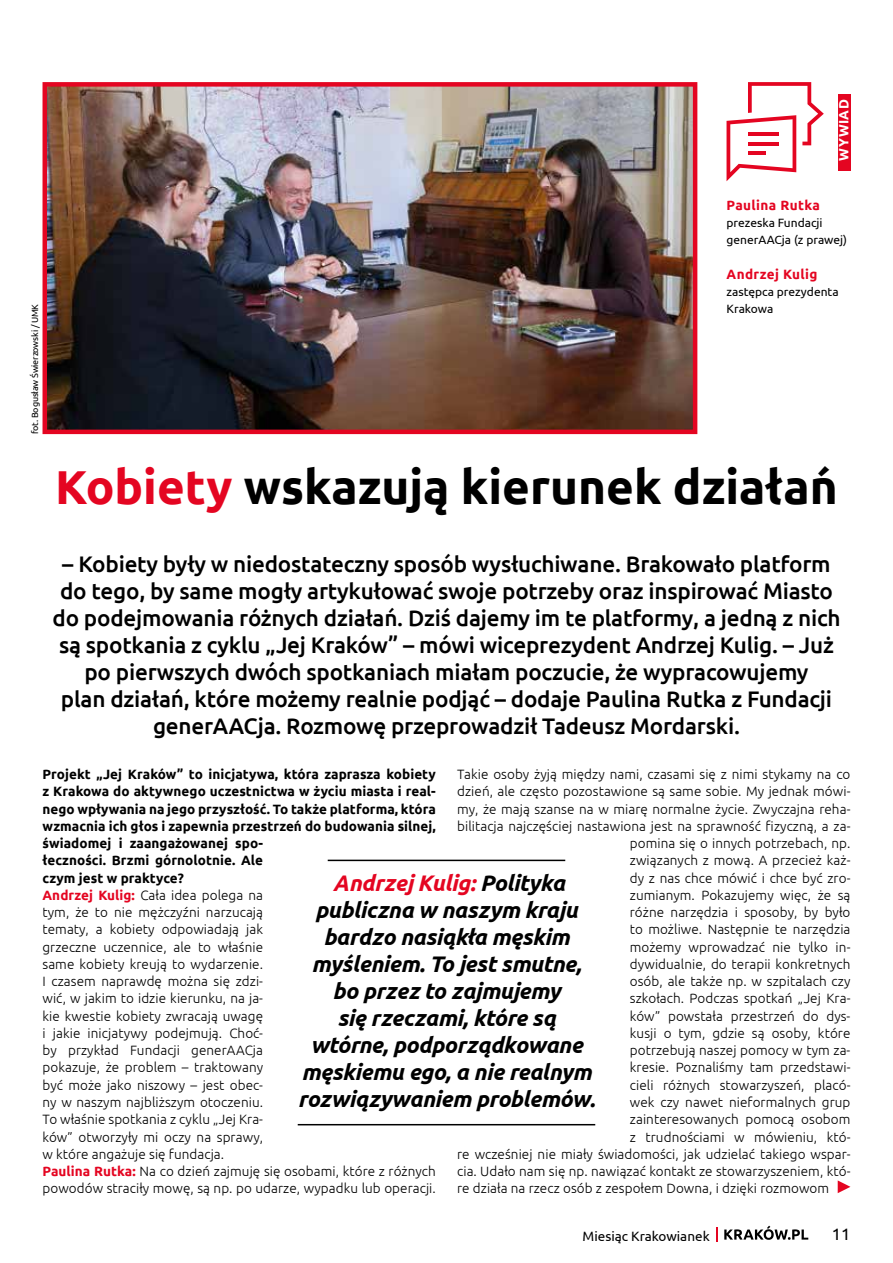
<style>
.page{position:relative;width:893px;height:1263px;background:#fff}
.page>*{position:absolute;margin:0;border:0;box-sizing:border-box;transform-origin:0 0}
.t1{font:700 47.55px "Ubuntu";color:#000}
.t2{font:500 22.5px/27px "Ubuntu";letter-spacing:-.01em;color:#000;text-align:center}
.t3{font:italic 700 22.5px/27px "Ubuntu";letter-spacing:-.015em;color:#000;text-align:center}
.t4{font:16.5px "Ubuntu";color:#000}
.t5{font:300 13.5px/17.2px "Ubuntu";letter-spacing:.005em;color:#000}
.t6{font:700 13.5px "Ubuntu";letter-spacing:.03em;color:#e40521}
.t7{font:13.5px "Ubuntu";color:#000}
.t8{font:700 13.5px "Ubuntu";letter-spacing:.03em;color:#fff}
.t9{font:12px/17.2px "Ubuntu";color:#000}
.t10{font:9px "Ubuntu";letter-spacing:-.02em;color:#000}
.s1{color:#e40521}
.s2{font-weight:700}
.s3{font-weight:700;color:#e40521}
</style>
<div class="page">
<svg style="left:724px;top:1225px;width:84px;height:15px"></svg>
<svg style="left:716px;top:1227px;width:2px;height:14px"></svg>
<div style="left:838px;top:94px;width:12px;height:76px;background:#e40521"></div>
<svg style="left:726px;top:82px;width:98px;height:99px"></svg>
<hr style="left:328px;top:860px;width:237px;height:1px;background:#000">
<hr style="left:298px;top:1124px;width:297px;height:1px;background:#000">
<img style="left:48px;top:87px;width:644px;height:342px">
<div style="left:43px;top:82px;width:654px;height:352px;border:4px solid #e40521"></div>
<svg style="left:838px;top:1180px;width:12px;height:13px"></svg>
<p class="t10" style="left:30px;top:434px;width:132px;rotate:-90deg">fot. Bogusław Świerzowski / UMK</p>
<p class="t8" style="left:835px;top:161px;width:63px;rotate:-90deg">WYWIAD</p>
<p class="t6" style="left:726px;top:197px;width:95px">Paulina Rutka</p>
<p class="t9" style="left:726px;top:214px;width:122px">prezeska Fundacji generAACja (z prawej)</p>
<p class="t6" style="left:726px;top:266px;width:93px">Andrzej Kulig</p>
<p class="t9" style="left:726px;top:283px;width:114px">zastępca prezydenta<br>Krakowa</p>
<h1 class="t1" style="left:55px;top:459px;width:784px"><span class="s1">Kobiety</span> wskazują kierunek działań</h1>
<p class="t2" style="left:53px;top:550px;width:789px">– Kobiety były w niedostateczny sposób wysłuchiwane. Brakowało platform do tego, by same mogły artykułować swoje potrzeby oraz inspirować Miasto do podejmowania różnych działań. Dziś dajemy im te platformy, a jedną z nich są spotkania z cyklu „Jej Kraków” – mówi wiceprezydent Andrzej Kulig. – Już po pierwszych dwóch spotkaniach miałam poczucie, że wypracowujemy<br>plan działań, które możemy realnie podjąć – dodaje Paulina Rutka z Fundacji generAACja. Rozmowę przeprowadził Tadeusz Mordarski.</p>
<p class="t5" style="left:457px;top:765px;width:395px">Takie osoby żyją między nami, czasami się z nimi stykamy na co</p>
<p class="t5" style="left:457px;top:783px;width:395px">dzień, ale często pozostawione są same sobie. My jednak mówi-</p>
<p class="t5" style="left:457px;top:800px;width:395px">my, że mają szanse na w miarę normalne życie. Zwyczajna reha-</p>
<p class="t5" style="left:457px;top:817px;width:395px">bilitacja najczęściej nastawiona jest na sprawność fizyczną, a za-</p>
<p class="t5" style="left:630px;top:834px;width:222px">pomina się o innych potrzebach, np.</p>
<p class="t5" style="left:630px;top:852px;width:222px">związanych z mową. A przecież każ-</p>
<p class="t5" style="left:630px;top:869px;width:222px">dy z nas chce mówić i chce być zro-</p>
<p class="t5" style="left:630px;top:886px;width:222px">zumianym. Pokazujemy więc, że są</p>
<p class="t5" style="left:630px;top:903px;width:222px">różne narzędzia i sposoby, by było</p>
<p class="t5" style="left:630px;top:921px;width:222px">to możliwe. Następnie te narzędzia</p>
<p class="t5" style="left:630px;top:938px;width:222px">możemy wprowadzać nie tylko in-</p>
<p class="t5" style="left:630px;top:955px;width:222px">dywidualnie, do terapii konkretnych</p>
<p class="t5" style="left:630px;top:972px;width:222px">osób, ale także np. w szpitalach czy</p>
<p class="t5" style="left:630px;top:990px;width:222px">szkołach. Podczas spotkań „Jej Kra-</p>
<p class="t5" style="left:630px;top:1007px;width:222px">ków” powstała przestrzeń do dys-</p>
<p class="t5" style="left:630px;top:1024px;width:222px">kusji o tym, gdzie są osoby, które</p>
<p class="t5" style="left:630px;top:1041px;width:222px">potrzebują naszej pomocy w tym za-</p>
<p class="t5" style="left:630px;top:1059px;width:222px">kresie. Poznaliśmy tam przedstawi-</p>
<p class="t5" style="left:630px;top:1076px;width:222px">cieli różnych stowarzyszeń, placó-</p>
<p class="t5" style="left:630px;top:1093px;width:222px">wek czy nawet nieformalnych grup</p>
<p class="t5" style="left:630px;top:1110px;width:222px">zainteresowanych pomocą osobom</p>
<p class="t5" style="left:630px;top:1128px;width:222px">z trudnościami w mówieniu, któ-</p>
<p class="t5" style="left:457px;top:1145px;width:395px">re wcześniej nie miały świadomości, jak udzielać takiego wspar-</p>
<p class="t5" style="left:457px;top:1162px;width:395px">cia. Udało nam się np. nawiązać kontakt ze stowarzyszeniem, któ-</p>
<p class="t5" style="left:457px;top:1179px;width:374px">re działa na rzecz osób z zespołem Downa, i dzięki rozmowom</p>
<p class="t5" style="left:43px;top:765px;width:395px"><span class="s2">Projekt „Jej Kraków” to inicjatywa, która zaprasza kobiety z Krakowa do aktywnego uczestnictwa w życiu miasta i real&shy;nego wpływania na jego przyszłość. To także platforma, która wzmacnia ich głos i zapewnia przestrzeń do budowania silnej, świadomej i zaangażowanej spo-<br>łeczności. Brzmi górnolotnie. Ale<br>czym jest w praktyce?<br></span><span class="s3">Andrzej Kulig:</span> Cała idea polega na<br>tym, że to nie mężczyźni narzucają<br>tematy, a kobiety odpowiadają jak<br>grzeczne uczennice, ale to właśnie<br>same kobiety kreują to wydarzenie.<br>I czasem naprawdę można się zdzi-<br>wić, w jakim to idzie kierunku, na ja-<br>kie kwestie kobiety zwracają uwagę<br>i jakie inicjatywy podejmują. Choć-<br>by przykład Fundacji generAACja<br>pokazuje, że problem – traktowany<br>być może jako niszowy – jest obec-<br>ny w naszym najbliższym otoczeniu.<br>To właśnie spotkania z cyklu „Jej Kra-<br>ków” otworzyły mi oczy na sprawy,<br>w które angażuje się fundacja.<br><span class="s3">Paulina Rutka:</span> Na co dzień zajmuję się osobami, które z różnych powodów straciły mowę, są np. po udarze, wypadku lub operacji.</p>
<h2 class="t3" style="left:298px;top:869px;width:299px"><span class="s1">Andrzej Kulig:</span> Polityka publiczna w naszym kraju bardzo nasiąkła męskim myśleniem. To jest smutne, bo przez to zajmujemy<br>się rzeczami, które są wtórne, podporządkowane męskiemu ego, a nie realnym rozwiązywaniem problemów.</h2>
<p class="t7" style="left:583px;top:1227px;width:129px">Miesiąc Krakowianek</p>
<p class="t4" style="left:832px;top:1224px;width:20px">11</p>
</div>
